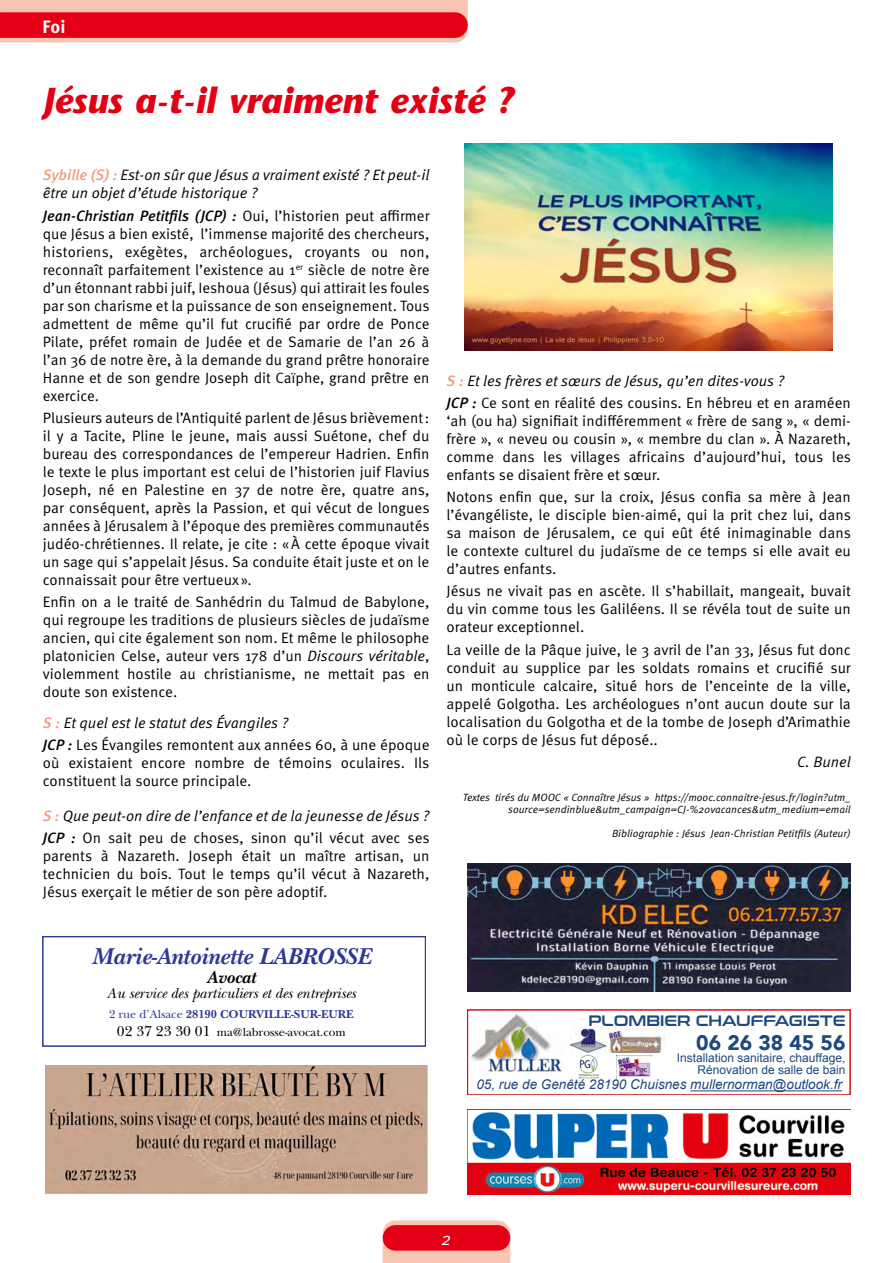
<style>
.page{position:relative;width:893px;height:1263px;background:#fff}
.page>*{position:absolute;margin:0;border:0;box-sizing:border-box;transform-origin:0 0}
.t1{font:italic 700 36px "Stone Sans";color:#e30014}
.t2{font:italic 700 24px "New Baskerville";color:#2d3892}
.t3{font:900 21px "Avenir";color:#1c497d}
.t4{font:italic 700 18px "New Baskerville";color:#000}
.t5{font:700 18px "Meta OT";color:#fff}
.t6{font:18px "Meta OT Norm Ita";color:#fff}
.t7{font:15px/18px "Meta OT Norm";color:#000;text-align:justify}
.t8{font:15px/18px "Meta OT Norm Ita";color:#000}
.t9{font:italic 500 15px "Meta OT";color:#000}
.t10{font:italic 15px "New Baskerville";color:#000}
.t11{font:15px "Conthrax Sb";color:#1c497d}
.t12{font:italic 13.5px "Arial";color:#1c497d}
.t13{font:700 12px/18px "New Baskerville";color:#2d3892;text-align:center}
.t14{font:12px/12px "Arial";color:#1c497d;text-align:right}
.t15{font:10.5px/12.6px "Meta OT Norm Ita";color:#000;text-align:right}
.s1{font-family:"Meta OT";font-weight:500;font-style:italic;color:#f3997d}
.s2{font-family:"Meta OT Norm";font-weight:400;font-style:normal}
.s3{font-family:"Meta OT Norm Ita"}
.s4{font-family:"Meta OT";font-weight:500;font-style:italic}
.s5{font-weight:400}
.s6{font-weight:400;font-size:15px;color:#000}
.s7{font-weight:400;color:#000}
</style>
<div class="page">
<img style="left:45px;top:1065px;width:382px;height:128px">
<img style="left:467px;top:1110px;width:383px;height:85px">
<div style="left:467px;top:1010px;width:383px;height:85px;border:2px solid #cd1316"></div>
<hr style="left:690px;top:1090px;width:152px;height:1px;background:#1c497d">
<img style="left:469px;top:1011px;width:94px;height:61px">
<img style="left:606px;top:1030px;width:58px;height:24px">
<img style="left:570px;top:1026px;width:35px;height:27px">
<img style="left:617px;top:1055px;width:35px;height:23px">
<img style="left:578px;top:1054px;width:21px;height:25px">
<img style="left:464px;top:143px;width:369px;height:207px">
<svg style="left:383px;top:1220px;width:127px;height:43px;background:#f8bfae"></svg>
<div style="left:383px;top:1225px;width:127px;height:25px;background:#e30014;border-radius:13px"></div>
<svg style="left:0;top:0;width:468px;height:43px;background:#ec5155"></svg>
<div style="left:43px;top:936px;width:383px;height:110px;border:2px solid #2d3892"></div>
<img style="left:467px;top:864px;width:383px;height:127px">
<p class="t5" style="left:43px;top:15px;width:24px">Foi</p>
<h1 class="t1" style="left:43px;top:79px;width:472px">Jésus a-t-il vraiment existé ?</h1>
<p class="t8" style="left:43px;top:166px;width:388px"><span class="s1">Sybille (S) :</span> Est-on sûr que Jésus a vraiment existé ? Et peut-il être un objet d’étude historique ?</p>
<p class="t9" style="left:43px;top:206px;width:388px">Jean-Christian Petitfils (JCP) : <span class="s2">Oui, l’historien peut affirmer</span></p>
<p class="t7" style="left:43px;top:225px;width:388px">que Jésus a bien existé, l’immense majorité des chercheurs, historiens, exégètes, archéologues, croyants ou non, reconnaît parfaitement l’existence au 1<sup>er</sup> siècle de notre ère d’un étonnant rabbi juif, Ieshoua (Jésus) qui attirait les foules par son charisme et la puissance de son enseignement. Tous admettent de même qu’il fut crucifié par ordre de Ponce Pilate, préfet romain de Judée et de Samarie de l’an 26 à l’an 36 de notre ère, à la demande du grand prêtre honoraire Hanne et de son gendre Joseph dit Caïphe, grand prêtre en exercice.</p>
<p class="t7" style="left:43px;top:409px;width:388px">Plusieurs auteurs de l’Antiquité parlent de Jésus brièvement: il y a Tacite, Pline le jeune, mais aussi Suétone, chef du bureau des correspondances de l’empereur Hadrien. Enfin le texte le plus important est celui de l’historien juif Flavius Joseph, né en Palestine en 37 de notre ère, quatre ans, par conséquent, après la Passion, et qui vécut de longues années à Jérusalem à l’époque des premières communautés judéo-chrétiennes. Il relate, je cite : «À cette époque vivait un sage qui s’appelait Jésus. Sa conduite était juste et on le connaissait pour être vertueux».</p>
<p class="t7" style="left:43px;top:593px;width:388px">Enfin on a le traité de Sanhédrin du Talmud de Babylone, qui regroupe les traditions de plusieurs siècles de judaïsme ancien, qui cite également son nom. Et même le philosophe platonicien Celse, auteur vers 178 d’un <span class="s3">Discours véritable</span>, violemment hostile au christianisme, ne mettait pas en doute son existence.</p>
<p class="t8" style="left:43px;top:714px;width:247px"><span class="s1">S :</span> Et quel est le statut des Évangiles ?</p>
<p class="t7" style="left:43px;top:736px;width:388px"><span class="s4">JCP :</span> Les Évangiles remontent aux années 60, à une époque où existaient encore nombre de témoins oculaires. Ils constituent la source principale.</p>
<p class="t8" style="left:43px;top:807px;width:388px"><span class="s1">S :</span> Que peut-on dire de l’enfance et de la jeunesse de Jésus ?</p>
<p class="t7" style="left:43px;top:829px;width:388px"><span class="s4">JCP :</span> On sait peu de choses, sinon qu’il vécut avec ses parents à Nazareth. Joseph était un maître artisan, un technicien du bois. Tout le temps qu’il vécut à Nazareth, Jésus exerçait le métier de son père adoptif.</p>
<p class="t8" style="left:446px;top:372px;width:339px"><span class="s1">S :</span> Et les frères et sœurs de Jésus, qu’en dites-vous ?</p>
<p class="t7" style="left:446px;top:394px;width:406px"><span class="s4">JCP :</span> Ce sont en réalité des cousins. En hébreu et en araméen ‘ah (ou ha) signifiait indifféremment « frère de sang », « demi&shy;frère », « neveu ou cousin », « membre du clan ». À Nazareth, comme dans les villages africains d’aujourd’hui, tous les enfants se disaient frère et sœur.</p>
<p class="t7" style="left:446px;top:488px;width:406px">Notons enfin que, sur la croix, Jésus confia sa mère à Jean l’évangéliste, le disciple bien-aimé, qui la prit chez lui, dans sa maison de Jérusalem, ce qui eût été inimaginable dans le contexte culturel du judaïsme de ce temps si elle avait eu d’autres enfants.</p>
<p class="t7" style="left:446px;top:582px;width:406px">Jésus ne vivait pas en ascète. Il s’habillait, mangeait, buvait du vin comme tous les Galiléens. Il se révéla tout de suite un orateur exceptionnel.</p>
<p class="t7" style="left:446px;top:640px;width:406px">La veille de la Pâque juive, le 3 avril de l’an 33, Jésus fut donc conduit au supplice par les soldats romains et crucifié sur un monticule calcaire, situé hors de l’enceinte de la ville, appelé Golgotha. Les archéologues n’ont aucun doute sur la localisation du Golgotha et de la tombe de Joseph d’Arimathie où le corps de Jésus fut déposé..</p>
<p class="t8" style="left:797px;top:753px;width:55px">C. Bunel</p>
<p class="t15" style="left:463px;top:791px;width:389px">Textes tirés du MOOC « Connaître Jésus » https://mooc.connaitre-jesus.fr/login?utm_ source=sendinblue&amp;utm_campaign=CJ-%20vacances&amp;utm_medium=email</p>
<p class="t15" style="left:612px;top:827px;width:240px">Bibliographie : Jésus Jean-Christian Petitfils (Auteur)</p>
<h2 class="t2" style="left:92px;top:943px;width:281px">Marie-Antoinette LABROSSE</h2>
<p class="t4" style="left:207px;top:967px;width:51px">Avocat</p>
<p class="t10" style="left:107px;top:984px;width:251px">Au service des particuliers et des entreprises</p>
<p class="t13" style="left:109px;top:1005px;width:246px"><span class="s5">2 rue d’Alsace</span> 28190 COURVILLE-SUR-EURE<br><span class="s6">02 37 23 30 01</span> <span class="s7">ma@labrosse-avocat.com</span></p>
<p class="t11" style="left:588px;top:1009px;width:259px">PLOMBIER CHAUFFAGISTE</p>
<h3 class="t3" style="left:696px;top:1025px;width:151px">06 26 38 45 56</h3>
<p class="t14" style="left:677px;top:1052px;width:170px">Installation sanitaire, chauffage,<br>Rénovation de salle de bain</p>
<p class="t12" style="left:476px;top:1076px;width:367px">05, rue de Genêté 28190 Chuisnes mullernorman@outlook.fr</p>
<p class="t6" style="left:442px;top:1228px;width:11px">2</p>
</div>
